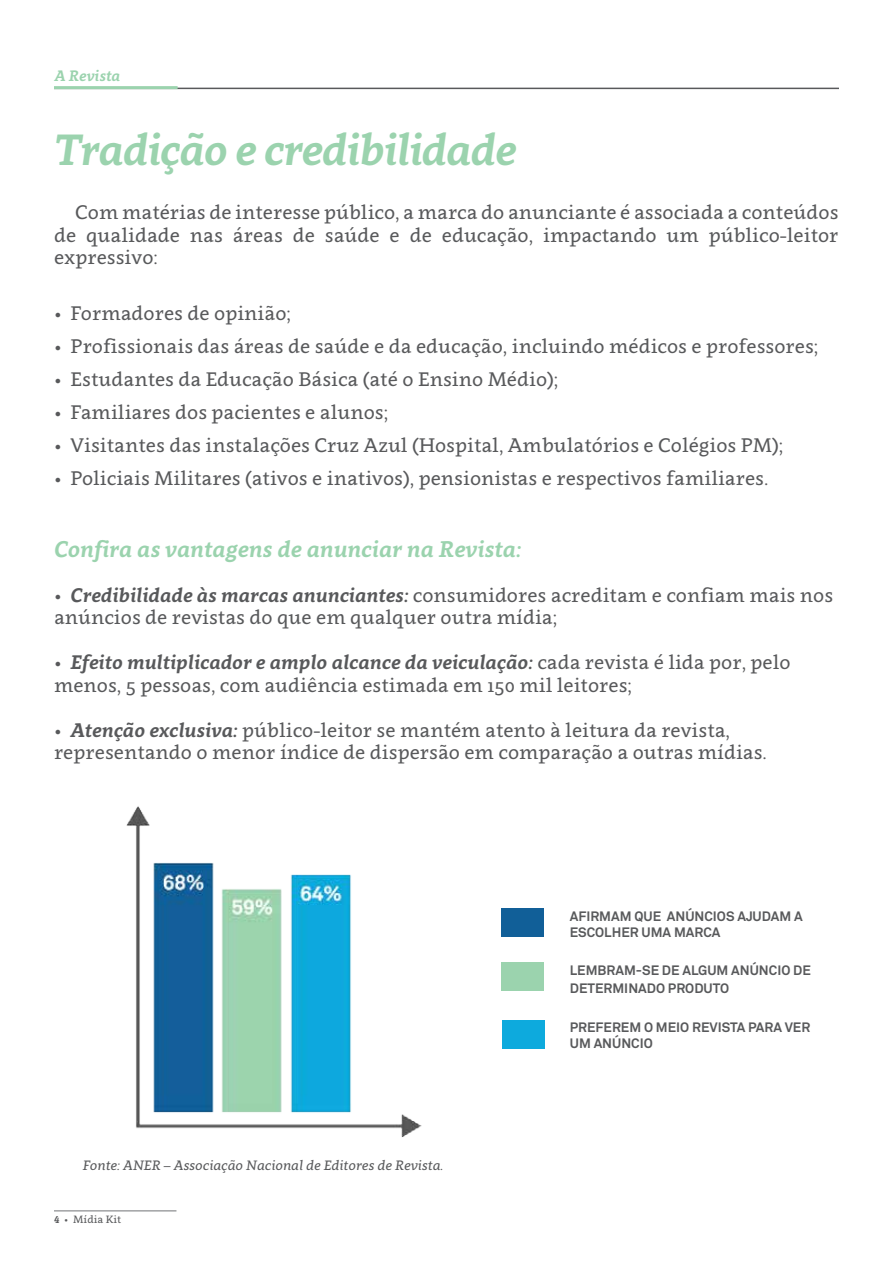
<style>
.page{position:relative;width:893px;height:1263px;background:#fff}
.page>*{position:absolute;margin:0;border:0;box-sizing:border-box;transform-origin:0 0}
.t1{font:italic 700 43.5px "Clavo";letter-spacing:-.025em;color:#9bd3ae}
.t2{font:italic 700 22.5px "Clavo";color:#9bd3ae}
.t3{font:19.5px/22.5px "Clavo";color:#58595b}
.t4{font:italic 700 15px "Clavo";color:#9bd3ae}
.t5{font:700 13.5px/16.2px "Akkurat Pro";color:#58595b}
.t6{font:italic 13.5px "Clavo";color:#58595b}
.t7{font:10.5px "Clavo";color:#58595b}
.s1{font-weight:700;font-style:italic}
</style>
<div class="page">
<hr style="left:54px;top:88px;width:785px;height:1px;background:#58595b">
<hr style="left:54px;top:86px;width:124px;height:3px;background:#9bd3ae">
<hr style="left:54px;top:1210px;width:122px;height:1px;background:#808285">
<img style="left:126px;top:806px;width:296px;height:331px">
<div style="left:502px;top:908px;width:42px;height:29px;background:#115f98"></div>
<div style="left:502px;top:962px;width:42px;height:29px;background:#9bd3ae"></div>
<div style="left:502px;top:1020px;width:43px;height:28px;background:#0daadd"></div>
<p class="t4" style="left:54px;top:65px;width:67px">A Revista</p>
<h1 class="t1" style="left:54px;top:118px;width:464px">Tradição e credibilidade</h1>
<p class="t3" style="left:54px;top:200px;width:786px;text-align:justify;text-indent:21px">Com matérias de interesse público, a marca do anunciante é associada a conteúdos de qualidade nas áreas de saúde e de educação, impactando um público-leitor expressivo:</p>
<p class="t3" style="left:54px;top:301px;width:238px">• Formadores de opinião;</p>
<p class="t3" style="left:54px;top:334px;width:766px">• Profissionais das áreas de saúde e da educação, incluindo médicos e professores;</p>
<p class="t3" style="left:54px;top:367px;width:506px">• Estudantes da Educação Básica (até o Ensino Médio);</p>
<p class="t3" style="left:54px;top:400px;width:336px">• Familiares dos pacientes e alunos;</p>
<p class="t3" style="left:54px;top:433px;width:731px">• Visitantes das instalações Cruz Azul (Hospital, Ambulatórios e Colégios PM);</p>
<p class="t3" style="left:54px;top:466px;width:716px">• Policiais Militares (ativos e inativos), pensionistas e respectivos familiares.</p>
<p class="t2" style="left:54px;top:533px;width:469px">Confira as vantagens de anunciar na Revista:</p>
<p class="t3" style="left:54px;top:583px;width:781px">• <span class="s1">Credibilidade às marcas anunciantes:</span> consumidores acreditam e confiam mais nos anúncios de revistas do que em qualquer outra mídia;</p>
<p class="t3" style="left:54px;top:650px;width:738px">• <span class="s1">Efeito multiplicador e amplo alcance da veiculação:</span> cada revista é lida por, pelo menos, 5 pessoas, com audiência estimada em 150 mil leitores;</p>
<p class="t3" style="left:54px;top:718px;width:714px">• <span class="s1">Atenção exclusiva:</span> público-leitor se mantém atento à leitura da revista, representando o menor índice de dispersão em comparação a outras mídias.</p>
<p class="t6" style="left:83px;top:1155px;width:362px">Fonte: ANER – Associação Nacional de Editores de Revista.</p>
<p class="t7" style="left:54px;top:1211px;width:69px"><span class="s1">4</span> • Mídia Kit</p>
<p class="t5" style="left:570px;top:908px;width:235px">AFIRMAM QUE ANÚNCIOS AJUDAM A<br>ESCOLHER UMA MARCA</p>
<p class="t5" style="left:570px;top:961px;width:243px;line-height:18px">LEMBRAM-SE DE ALGUM ANÚNCIO DE<br>DETERMINADO PRODUTO</p>
<p class="t5" style="left:570px;top:1019px;width:242px">PREFEREM O MEIO REVISTA PARA VER<br>UM ANÚNCIO</p>
</div>
